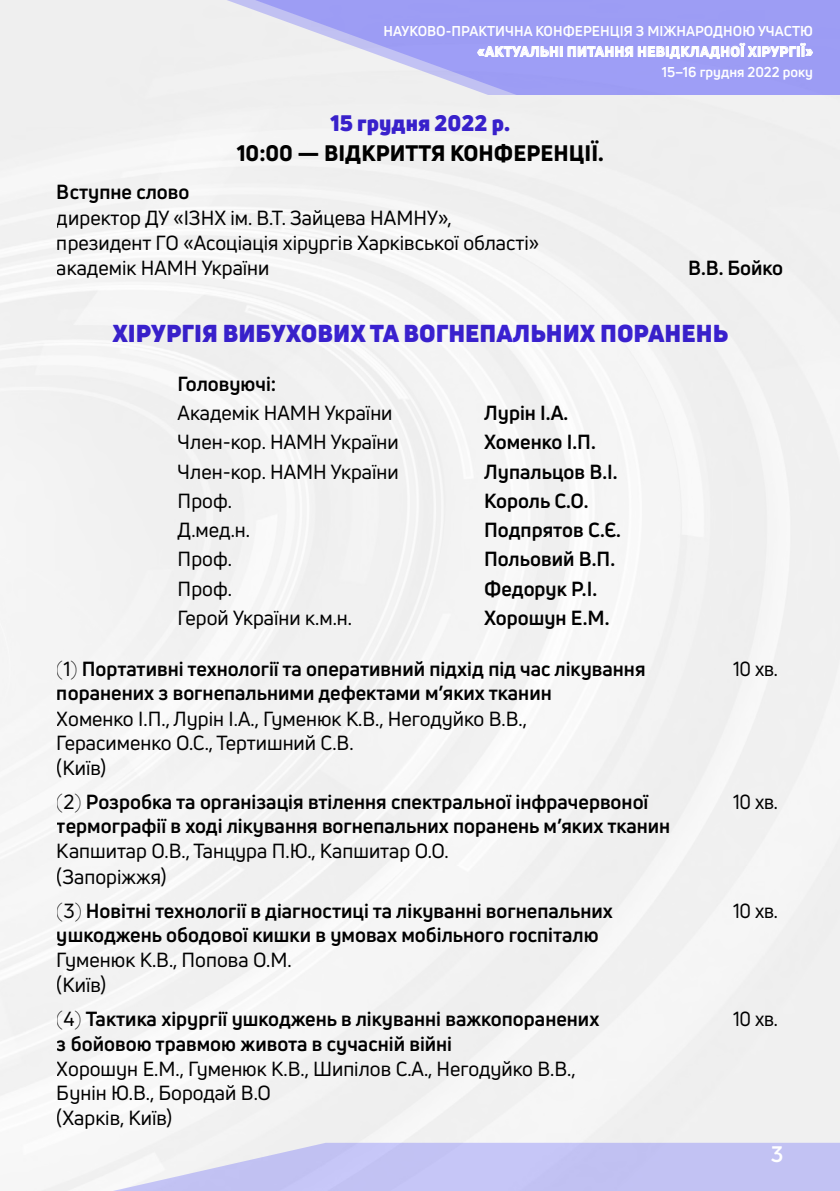
<style>
.page{position:relative;width:840px;height:1191px;background:#fff}
.page>*{position:absolute;margin:0;border:0;box-sizing:border-box;transform-origin:0 0}
.t1{font:900 24px "Uni Neue";color:#3c23d7}
.t2{font:800 22px "Uni Neue";color:#000}
.t3{font:900 22px "Uni Neue";color:#3c23d7}
.t4{font:700 22px "Uni Neue";color:#fff}
.t5{font:700 20px/24.2px "Uni Neue";color:#000}
.t6{font:20px/25.2px "Uni Neue";color:#000}
.t7{font:20px "Uni Neue";color:#000;scale:.95 1}
.t8{font:700 14px/20px "Uni Neue";color:#fff;text-align:right}
.s1{font-weight:800}
.s2{font-family:"Centaur";font-weight:400}
.s3{font-weight:400}
</style>
<div class="page">
<svg style="left:0;top:1142px;width:839px;height:49px;fill:#c2c2f3"></svg>
<svg style="left:140px;top:0;width:699px;height:95px;fill:#9e9ef4"></svg>
<p class="t8" style="left:383px;top:21px;width:431px">НАУКОВО-ПРАКТИЧНА КОНФЕРЕНЦІЯ З МІЖНАРОДНОЮ УЧАСТЮ «<span class="s1">АКТУАЛЬНІ ПИТАННЯ НЕВІДКЛАДНОЇ ХІРУРГІЇ</span>»<br>15–16 грудня 2022 року</p>
<p class="t3" style="left:330px;top:108px;width:181px">15 грудня 2022 р.</p>
<p class="t2" style="left:236px;top:139px;width:368px">10:00 — ВІДКРИТТЯ КОНФЕРЕНЦІЇ.</p>
<p class="t5" style="left:57px;top:180px;width:134px">Вступне слово</p>
<p class="t6" style="left:57px;top:205px;width:483px">директор ДУ «ІЗНХ ім. В.Т. Зайцева НАМНУ», президент ГО «Асоціація хірургів Харківської області» академік НАМН України</p>
<p class="t5" style="left:687px;top:256px;width:96px">В.В. Бойко</p>
<p class="t1" style="left:112px;top:316px;width:617px">ХІРУРГІЯ ВИБУХОВИХ ТА ВОГНЕПАЛЬНИХ ПОРАНЕНЬ</p>
<p class="t5" style="left:177px;top:371px;width:100px">Головуючі:</p>
<p class="t6" style="left:177px;top:400px;width:216px">Академік НАМН України</p>
<p class="t5" style="left:484px;top:400px;width:86px">Лурін І.А.</p>
<p class="t6" style="left:177px;top:429px;width:222px">Член-кор. НАМН України</p>
<p class="t5" style="left:484px;top:430px;width:113px">Хоменко І.П.</p>
<p class="t6" style="left:177px;top:458px;width:222px">Член-кор. НАМН України</p>
<p class="t5" style="left:484px;top:459px;width:135px">Лупальцов В.І.</p>
<p class="t6" style="left:177px;top:488px;width:56px">Проф.</p>
<p class="t5" style="left:484px;top:488px;width:106px">Король С.О.</p>
<p class="t6" style="left:177px;top:517px;width:74px">Д.мед.н.</p>
<p class="t5" style="left:484px;top:517px;width:138px">Подпрятов С.Є.</p>
<p class="t6" style="left:177px;top:546px;width:56px">Проф.</p>
<p class="t5" style="left:484px;top:547px;width:132px">Польовий В.П.</p>
<p class="t6" style="left:177px;top:576px;width:56px">Проф.</p>
<p class="t5" style="left:484px;top:576px;width:114px">Федорук Р.І.</p>
<p class="t6" style="left:177px;top:605px;width:176px">Герой України к.м.н.</p>
<p class="t5" style="left:484px;top:605px;width:127px">Хорошун Е.М.</p>
<p class="t5" style="left:57px;top:656px;width:590px"><span class="s2">(</span><span class="s3">1</span><span class="s2">)</span> Портативні технології та оперативний підхід під час лікування поранених з вогнепальними дефектами м’яких тканин</p>
<p class="t7" style="left:732px;top:656px;width:49px">10 хв.</p>
<p class="t6" style="left:57px;top:706px;width:471px;line-height:24.6px">Хоменко І.П., Лурін І.А., Гуменюк К.В., Негодуйко В.В.,<br>Герасименко О.С., Тертишний С.В.<br>(Київ)</p>
<p class="t5" style="left:57px;top:789px;width:614px"><span class="s2">(</span><span class="s3">2</span><span class="s2">)</span> Розробка та організація втілення спектральної інфрачервоної термографії в ході лікування вогнепальних поранень м’яких тканин</p>
<p class="t7" style="left:732px;top:789px;width:49px">10 хв.</p>
<p class="t6" style="left:57px;top:838px;width:393px">Капшитар О.В., Танцура П.Ю., Капшитар О.О. (Запоріжжя)</p>
<p class="t5" style="left:57px;top:898px;width:557px"><span class="s2">(</span><span class="s3">3</span><span class="s2">)</span> Новітні технології в діагностиці та лікуванні вогнепальних ушкоджень ободової кишки в умовах мобільного госпіталю</p>
<p class="t7" style="left:732px;top:898px;width:49px">10 хв.</p>
<p class="t6" style="left:57px;top:947px;width:236px">Гуменюк К.В., Попова О.М. (Київ)</p>
<p class="t5" style="left:57px;top:1007px;width:544px"><span class="s2">(</span><span class="s3">4</span><span class="s2">)</span> Тактика хірургії ушкоджень в лікуванні важкопоранених з бойовою травмою живота в сучасній війні</p>
<p class="t7" style="left:732px;top:1006px;width:49px">10 хв.</p>
<p class="t6" style="left:57px;top:1056px;width:520px">Хорошун Е.М., Гуменюк К.В., Шипілов С.А., Негодуйко В.В.,<br>Бунін Ю.В., Бородай В.О<br>(Харків, Київ)</p>
<p class="t4" style="left:770px;top:1140px;width:14px">3</p>
</div>
